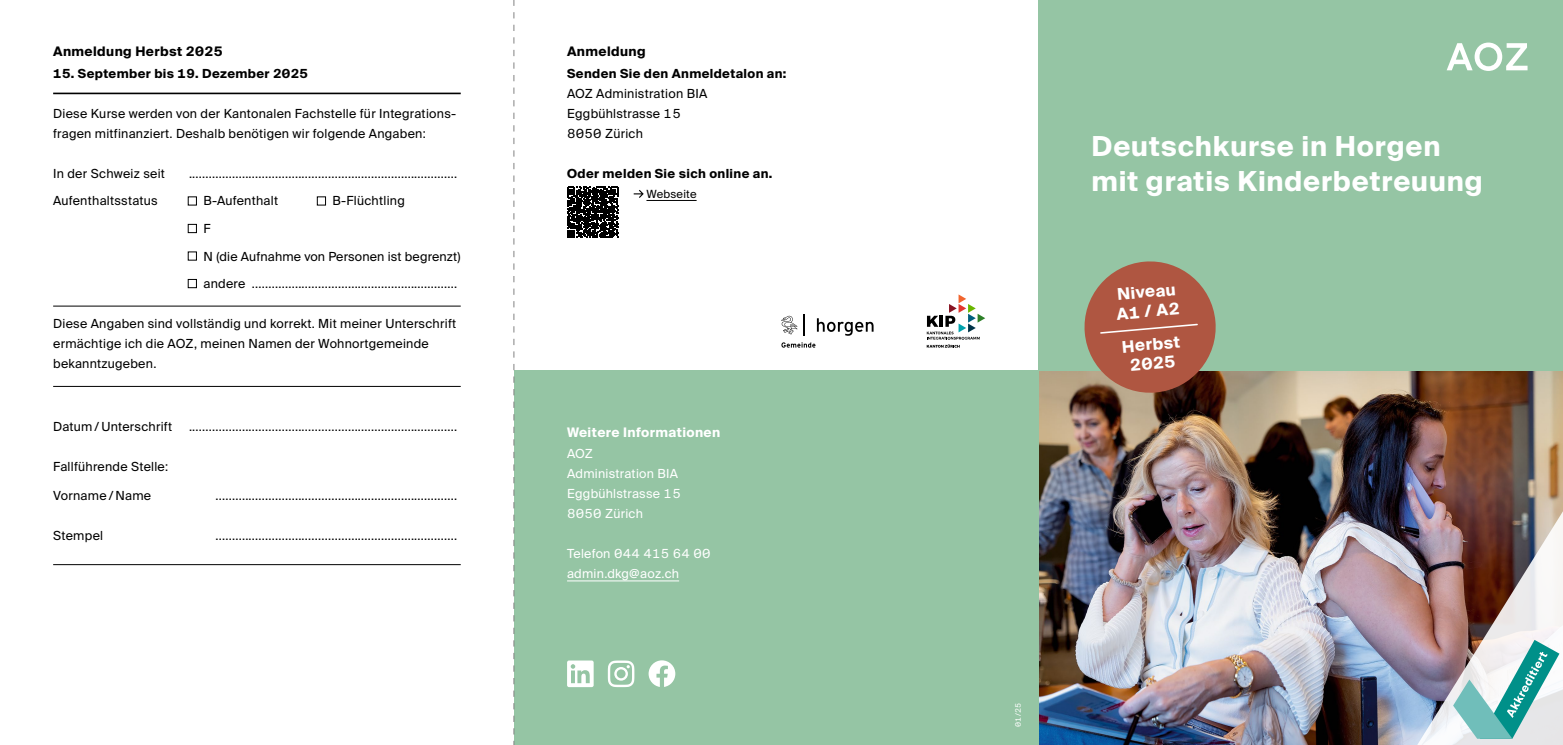
<style>
.page{position:relative;width:1563px;height:745px;background:#fff}
.page>*{position:absolute;margin:0;border:0;box-sizing:border-box;transform-origin:0 0}
.t1{font:700 27.5px/35px "Suisse Intl";letter-spacing:.03em;color:#fff}
.t2{font:700 16.25px/19.5px "Suisse Intl";color:#fff}
.t3{font:700 13.12px "Suisse Intl";letter-spacing:.03em;color:#000}
.t4{font:700 13.12px "Suisse Intl";letter-spacing:.03em;color:#fff}
.t5{font:12.5px/20px "Suisse Intl";letter-spacing:.02em;color:#000}
.t6{font:700 12.5px "Suisse Intl";letter-spacing:.03em;color:#000}
.t7{font:12.5px/20px "Suisse Intl";letter-spacing:.02em;color:#fff}
.t8{font:11.25px "Suisse Intl";letter-spacing:.02em;color:#000}
.t9{font:7.5px "Suisse Intl";color:#fff}
</style>
<div class="page">
<img style="left:1038px;top:370px;width:525px;height:374px">
<div style="left:1038px;top:0;width:525px;height:370px;background:#95c5a4"></div>
<svg style="left:1447px;top:43px;width:80px;height:28px"></svg>
<div style="left:514px;top:370px;width:524px;height:374px;background:#95c5a4"></div>
<svg style="left:567px;top:660px;width:27px;height:26px"></svg>
<svg style="left:608px;top:660px;width:26px;height:26px"></svg>
<svg style="left:648px;top:660px;width:27px;height:26px"></svg>
<svg style="left:926px;top:294px;width:59px;height:53px"></svg>
<hr style="left:567px;top:580px;width:112px;height:1px;background:#fff">
<svg style="left:567px;top:187px;width:51px;height:51px"></svg>
<hr style="left:646px;top:200px;width:50px;height:1px;background:#000">
<svg style="left:634px;top:190px;width:10px;height:8px"></svg>
<svg style="left:513px;top:0;width:1px;height:744px"></svg>
<svg style="left:804px;top:314px;width:1px;height:21px"></svg>
<svg style="left:817px;top:318px;width:56px;height:17px"></svg>
<svg style="left:781px;top:315px;width:16px;height:19px"></svg>
<svg style="left:781px;top:342px;width:34px;height:5px"></svg>
<div style="left:188px;top:196px;width:9px;height:9px;border:1px solid #000"></div>
<div style="left:317px;top:196px;width:9px;height:9px;border:1px solid #000"></div>
<div style="left:188px;top:224px;width:9px;height:9px;border:1px solid #000"></div>
<div style="left:188px;top:251px;width:9px;height:9px;border:1px solid #000"></div>
<div style="left:188px;top:279px;width:9px;height:9px;border:1px solid #000"></div>
<hr style="left:53px;top:93px;width:408px;height:1px;background:#000">
<hr style="left:53px;top:305px;width:408px;height:1px;background:#000">
<hr style="left:53px;top:385px;width:408px;height:1px;background:#000">
<hr style="left:53px;top:563px;width:408px;height:1px;background:#000">
<img style="left:1410px;top:494px;width:153px;height:250px">
<svg style="left:1081px;top:261px;width:137px;height:134px"></svg>
<p class="t3" style="left:53px;top:44px;width:171px">Anmeldung Herbst 2025</p>
<p class="t6" style="left:53px;top:66px;width:256px">15. September bis 19. Dezember 2025</p>
<p class="t5" style="left:53px;top:103px;width:405px">Diese Kurse werden von der Kantonalen Fachstelle für Integrations&shy;fragen mitfinanziert. Deshalb benötigen wir folgende Angaben:</p>
<p class="t5" style="left:53px;top:163px;width:113px">In der Schweiz seit</p>
<p class="t5" style="left:189px;top:163px;width:270px">.................................................................................</p>
<p class="t5" style="left:53px;top:191px;width:106px">Aufenthaltsstatus</p>
<p class="t5" style="left:203px;top:191px;width:76px">B-Aufenthalt</p>
<p class="t5" style="left:333px;top:191px;width:74px">B-Flüchtling</p>
<p class="t5" style="left:203px;top:218px;width:8px">F</p>
<p class="t5" style="left:203px;top:246px;width:258px">N (die Aufnahme von Personen ist begrenzt)</p>
<p class="t5" style="left:203px;top:273px;width:255px">andere ..............................................................</p>
<p class="t5" style="left:53px;top:313px;width:404px">Diese Angaben sind vollständig und korrekt. Mit meiner Unterschrift ermächtige ich die AOZ, meinen Namen der Wohnortgemeinde bekanntzugeben.</p>
<p class="t5" style="left:53px;top:416px;width:121px">Datum / Unterschrift</p>
<p class="t5" style="left:189px;top:416px;width:270px">.................................................................................</p>
<p class="t5" style="left:53px;top:456px;width:117px">Fallführende Stelle:</p>
<p class="t5" style="left:53px;top:485px;width:99px">Vorname / Name</p>
<p class="t5" style="left:215px;top:485px;width:243px">.........................................................................</p>
<p class="t5" style="left:53px;top:525px;width:51px">Stempel</p>
<p class="t5" style="left:215px;top:525px;width:243px">.........................................................................</p>
<p class="t3" style="left:567px;top:44px;width:80px">Anmeldung</p>
<p class="t6" style="left:567px;top:66px;width:221px">Senden Sie den Anmeldetalon an:</p>
<p class="t5" style="left:567px;top:83px;width:142px">AOZ Administration BIA<br>Eggbühlstrasse 15<br>8050 Zürich</p>
<p class="t6" style="left:567px;top:166px;width:207px">Oder melden Sie sich online an.</p>
<p class="t8" style="left:646px;top:187px;width:52px">Webseite</p>
<p class="t4" style="left:567px;top:424px;width:155px">Weitere Informationen</p>
<p class="t7" style="left:567px;top:443px;width:115px">AOZ<br>Administration BIA<br>Eggbühlstrasse 15<br>8050 Zürich</p>
<p class="t7" style="left:567px;top:543px;width:145px">Telefon 044 415 64 00 admin.dkg@aoz.ch</p>
<h1 class="t1" style="left:1091px;top:129px;width:392px">Deutschkurse in Horgen mit gratis Kinderbetreuung</h1>
<h2 class="t2" style="left:1114px;top:284px;width:64px;rotate:-5deg">Niveau<br>A1 / A2</h2>
<h2 class="t2" style="left:1121px;top:337px;width:60px;text-align:center;rotate:-5deg">Herbst<br>2025</h2>
<p class="t9" style="left:1013px;top:726px;width:25px;rotate:-90deg">01/25</p>
</div>
